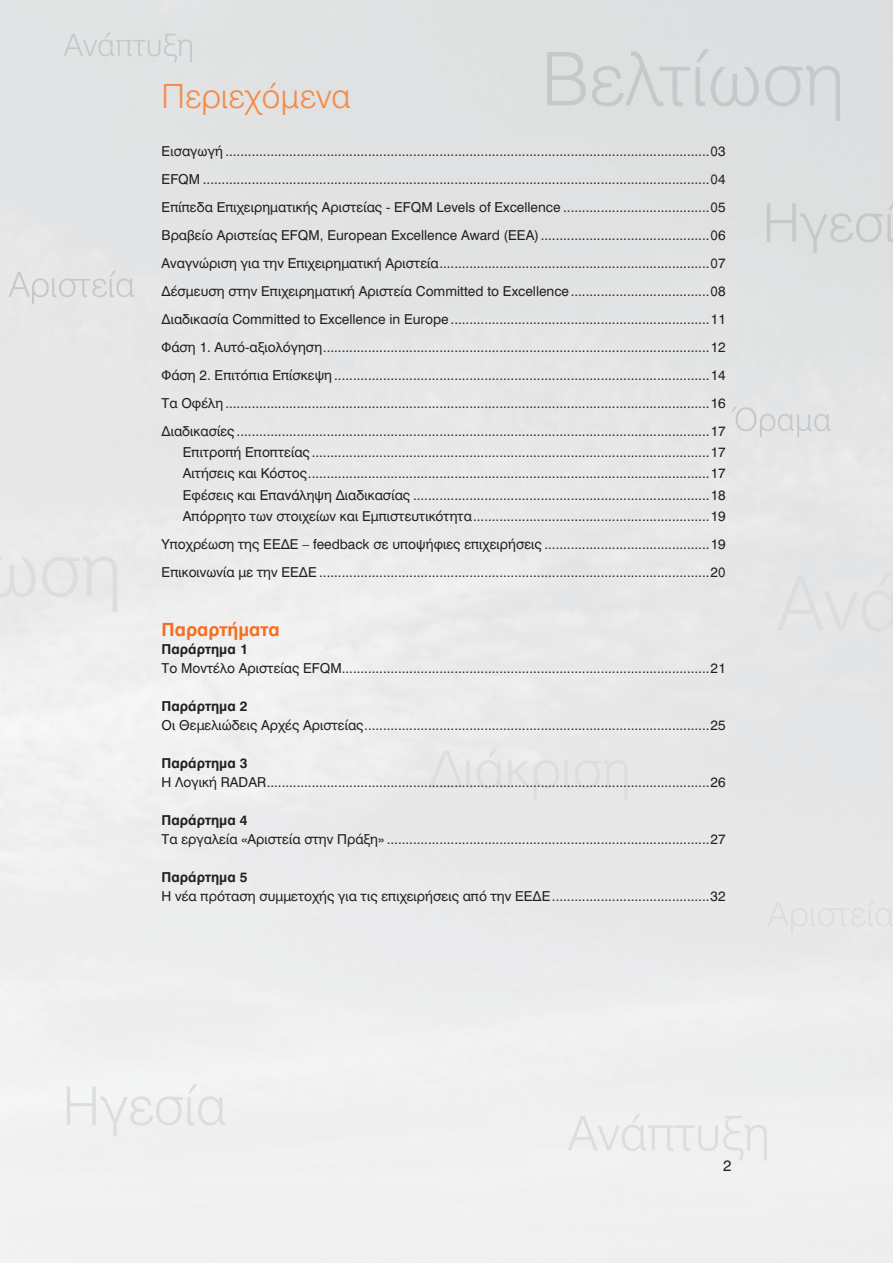
<style>
.page{position:relative;width:893px;height:1263px;background:#fff}
.page>*{position:absolute;margin:0;border:0;box-sizing:border-box;transform-origin:0 0}
.t1{font:300 33px "UB Helvetica";color:#f68a46}
.t2{font:18px "UB Helvetica Bold";color:#f36f21}
.t3{font:15px "UB Helvetica";color:#231f20}
.t4{font:13.5px/28px "UB Helvetica";color:#231f20;text-align:justify}
.t5{font:13.5px "UB Helvetica Bold";color:#231f20}
</style>
<div class="page">
<svg style="left:9px;top:271px;width:125px;height:33px;background:#e0e1e1"></svg>
<svg style="left:767px;top:900px;width:126px;height:33px;background:#e6e6e6"></svg>
<svg style="left:547px;top:49px;width:293px;height:72px;background:#d9dadb"></svg>
<svg style="left:0;top:540px;width:117px;height:72px;background:#e7e7e8"></svg>
<svg style="left:429px;top:748px;width:199px;height:51px;background:#e6e6e6"></svg>
<svg style="left:67px;top:1084px;width:158px;height:52px"></svg>
<svg style="left:767px;top:201px;width:126px;height:52px;background:#d9dbdc"></svg>
<svg style="left:731px;top:407px;width:99px;height:30px;background:#dedfe0"></svg>
<svg style="left:64px;top:33px;width:128px;height:29px;background:#dcdedf"></svg>
<svg style="left:568px;top:1114px;width:199px;height:46px"></svg>
<div style="left:777px;top:573px;width:116px;height:59px;background:#e4e5e6"></div>
<h1 class="t1" style="left:162px;top:76px;width:191px">Περιεχόμενα</h1>
<p class="t4" style="left:162px;top:137px;width:566px">Εισαγωγή .................................................................................................................................03<br>EFQM .......................................................................................................................................04<br>Επίπεδα Επιχειρηματικής Αριστείας - EFQM Levels of Excellence .......................................05<br>Βραβείο Αριστείας EFQM, European Excellence Award (EEA) .............................................06<br>Αναγνώριση για την Επιχειρηματική Αριστεία ........................................................................07 ∆έσμευση στην Επιχειρηματική Αριστεία Committed to Excellence .....................................08 ∆ιαδικασία Committed to Excellence in Europe .....................................................................11<br>Φάση 1. Αυτό-αξιολόγηση .......................................................................................................12<br>Φάση 2. Επιτόπια Επίσκεψη ....................................................................................................14<br>Τα Οφέλη .................................................................................................................................16 ∆ιαδικασίες ..............................................................................................................................17</p>
<p class="t4" style="left:183px;top:441px;width:544px;line-height:21.5px">Επιτροπή Εποπτείας ..........................................................................................................17<br>Αιτήσεις και Κόστος ...........................................................................................................17<br>Εφέσεις και Επανάληψη ∆ιαδικασίας ...............................................................................18<br>Απόρρητο των στοιχείων και Εμπιστευτικότητα ...............................................................19</p>
<p class="t4" style="left:162px;top:530px;width:566px">Υποχρέωση της ΕΕ∆Ε – feedback σε υποψήφιες επιχειρήσεις ............................................19<br>Επικοινωνία με την ΕΕ∆Ε ........................................................................................................20</p>
<h2 class="t2" style="left:162px;top:618px;width:120px">Παραρτήματα</h2>
<p class="t5" style="left:162px;top:641px;width:87px">Παράρτημα 1</p>
<p class="t4" style="left:162px;top:654px;width:566px">Το Μοντέλο Αριστείας EFQM..................................................................................................21</p>
<p class="t5" style="left:162px;top:698px;width:87px">Παράρτημα 2</p>
<p class="t4" style="left:162px;top:711px;width:566px">Οι Θεμελιώδεις Αρχές Αριστείας ............................................................................................25</p>
<p class="t5" style="left:162px;top:755px;width:87px">Παράρτημα 3</p>
<p class="t4" style="left:162px;top:768px;width:566px">Η Λογική RADAR ......................................................................................................................26</p>
<p class="t5" style="left:162px;top:812px;width:87px">Παράρτημα 4</p>
<p class="t4" style="left:162px;top:825px;width:566px">Τα εργαλεία «Αριστεία στην Πράξη» ......................................................................................27</p>
<p class="t5" style="left:162px;top:869px;width:87px">Παράρτημα 5</p>
<p class="t4" style="left:162px;top:882px;width:566px">Η νέα πρόταση συμμετοχής για τις επιχειρήσεις από την ΕΕ∆Ε ..........................................32</p>
<p class="t3" style="left:723px;top:1157px;width:10px">2</p>
</div>
